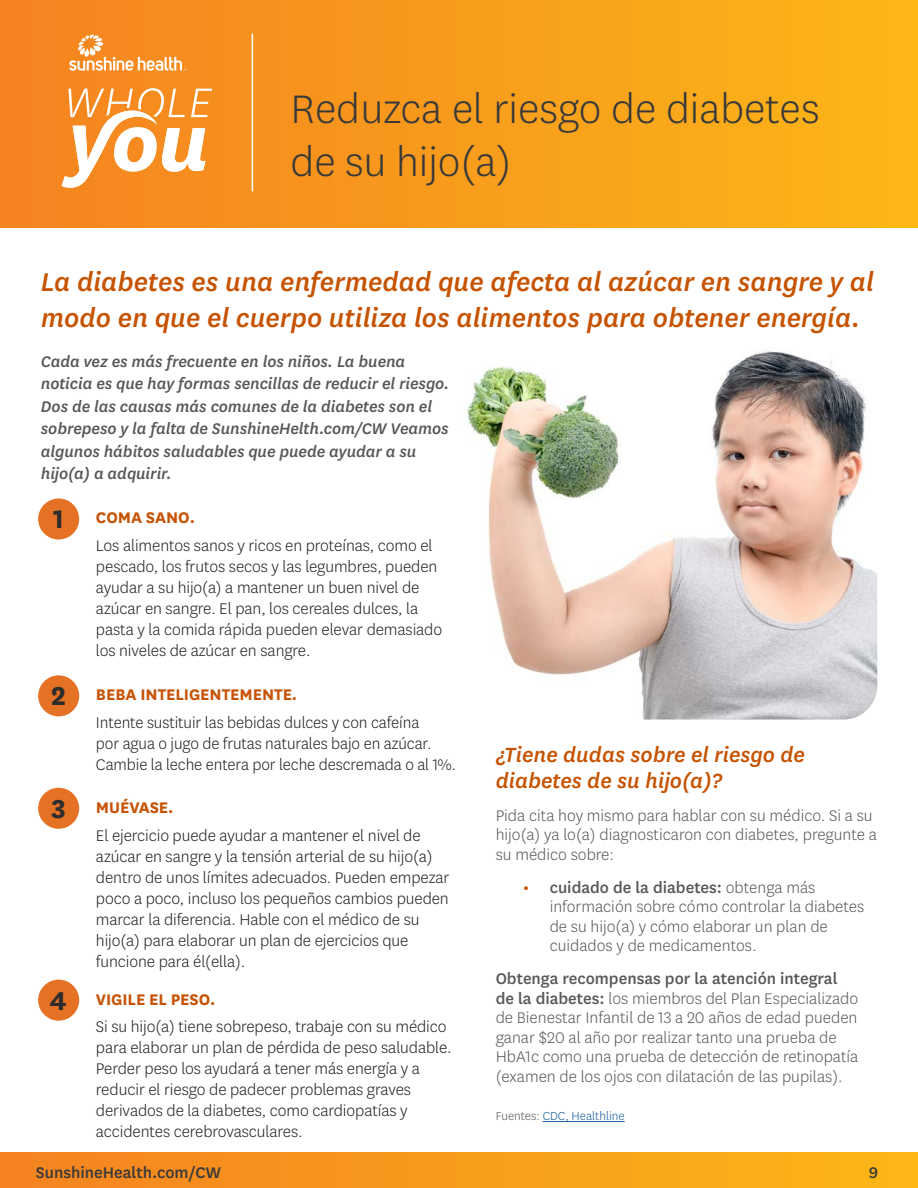
<style>
.page{position:relative;width:918px;height:1188px;background:#fff}
.page>*{position:absolute;margin:0;border:0;box-sizing:border-box;transform-origin:0 0}
.t1{font:300 46.5px/52.5px "Centene Sans";color:#393939}
.t2{font:italic 500 30px/36px "Centene Sans";color:#c65300}
.t3{font:italic 500 24px/25.5px "Centene Sans";color:#c65300}
.t4{font:300 18px/21px "Centene Sans";letter-spacing:-.005em;color:#231f20}
.t5{font:300 18px/19.5px "Centene Sans";color:#57585a}
.t6{font:italic 500 18px/22.5px "Centene Sans";letter-spacing:-.005em;color:#57585a}
.t7{font:700 18px "Centene Sans";letter-spacing:-.005em;color:#c65305}
.t8{font:500 18px "Centene Sans";color:#393939}
.t9{font:300 13.5px "Centene Sans";color:#175d9e}
.s1{font-size:30.3px;color:#2c2c2c}
.s2{font-weight:500;font-size:19.5px;color:#c65300}
.s3{font-weight:500}
.s4{color:#57585a}
</style>
<div class="page">
<div style="left:0;top:1153px;width:918px;height:35px;background:linear-gradient(to right,#f48221,#fbb617)"></div>
<div style="left:0;top:0;width:918px;height:228px;background:linear-gradient(to right,#f48221,#fbb617)"></div>
<svg style="left:62px;top:88px;width:150px;height:100px"></svg>
<hr style="left:252px;top:34px;width:1px;height:157px;background:#fff">
<svg style="left:69px;top:35px;width:117px;height:36px;background:#f7a14c"></svg>
<img style="left:467px;top:350px;width:410px;height:370px">
<div style="left:38px;top:498px;width:41px;height:42px;background:#e57124;border-radius:50%"></div>
<div style="left:38px;top:675px;width:41px;height:41px;background:#e57124;border-radius:50%"></div>
<div style="left:38px;top:788px;width:41px;height:41px;background:#e57124;border-radius:50%"></div>
<div style="left:38px;top:980px;width:41px;height:41px;background:#e57124;border-radius:50%"></div>
<hr style="left:543px;top:1121px;width:82px;height:1px;background:#175d9e">
<h2 class="t1" style="left:291px;top:82px;width:531px">Reduzca el riesgo de diabetes de su hijo(a)</h2>
<p class="t2" style="left:41px;top:262px;width:835px">La diabetes es una enfermedad que afecta al azúcar en sangre y al modo en que el cuerpo utiliza los alimentos para obtener energía.</p>
<p class="t6" style="left:41px;top:349px;width:410px">Cada vez es más frecuente en los niños. La buena noticia es que hay formas sencillas de reducir el riesgo.<br>Dos de las causas más comunes de la diabetes son el sobrepeso y la falta de SunshineHelth.com/CW Veamos algunos hábitos saludables que puede ayudar a su hijo(a) a adquirir.</p>
<p class="t7" style="left:53px;top:505px;width:143px"><span class="s1">1</span> COMA SANO.</p>
<p class="t4" style="left:96px;top:535px;width:348px">Los alimentos sanos y ricos en proteínas, como el pescado, los frutos secos y las legumbres, pueden ayudar a su hijo(a) a mantener un buen nivel de azúcar en sangre. El pan, los cereales dulces, la pasta y la comida rápida pueden elevar demasiado los niveles de azúcar en sangre.</p>
<p class="t7" style="left:51px;top:682px;width:247px"><span class="s1">2</span> BEBA INTELIGENTEMENTE.</p>
<p class="t4" style="left:96px;top:712px;width:362px">Intente sustituir las bebidas dulces y con cafeína<br>por agua o jugo de frutas naturales bajo en azúcar.<br>Cambie la leche entera por leche descremada o al 1%.</p>
<p class="t7" style="left:51px;top:795px;width:124px"><span class="s1">3</span> MUÉVASE.</p>
<p class="t4" style="left:96px;top:824px;width:355px">El ejercicio puede ayudar a mantener el nivel de azúcar en sangre y la tensión arterial de su hijo(a) dentro de unos límites adecuados. Pueden empezar poco a poco, incluso los pequeños cambios pueden marcar la diferencia. Hable con el médico de su hijo(a) para elaborar un plan de ejercicios que funcione para él(ella).</p>
<p class="t7" style="left:50px;top:986px;width:167px"><span class="s1">4</span> VIGILE EL PESO.</p>
<p class="t4" style="left:96px;top:1016px;width:357px">Si su hijo(a) tiene sobrepeso, trabaje con su médico para elaborar un plan de pérdida de peso saludable.<br>Perder peso los ayudará a tener más energía y a reducir el riesgo de padecer problemas graves derivados de la diabetes, como cardiopatías y accidentes cerebrovasculares.</p>
<h3 class="t3" style="left:496px;top:741px;width:311px">¿Tiene dudas sobre el riesgo de diabetes de su hijo(a)?</h3>
<p class="t5" style="left:496px;top:805px;width:383px">Pida cita hoy mismo para hablar con su médico. Si a su hijo(a) ya lo(a) diagnosticaron con diabetes, pregunte a su médico sobre:</p>
<p class="t5" style="left:550px;top:877px;width:316px;text-indent:-27px"><span class="s2">•</span> <span class="s3">cuidado de la diabetes:</span> obtenga más información sobre cómo controlar la diabetes de su hijo(a) y cómo elaborar un plan de cuidados y de medicamentos.</p>
<p class="t5" style="left:496px;top:968px;width:364px"><span class="s3">Obtenga recompensas por la atención integral de la diabetes:</span> los miembros del Plan Especializado de Bienestar Infantil de 13 a 20 años de edad pueden ganar $20 al año por realizar tanto una prueba de HbA1c como una prueba de detección de retinopatía (examen de los ojos con dilatación de las pupilas).</p>
<p class="t9" style="left:496px;top:1108px;width:130px"><span class="s4">Fuentes:</span> CDC, Healthline</p>
<p class="t8" style="left:36px;top:1160px;width:187px">SunshineHealth.com/CW</p>
<p class="t8" style="left:869px;top:1160px;width:11px">9</p>
</div>
